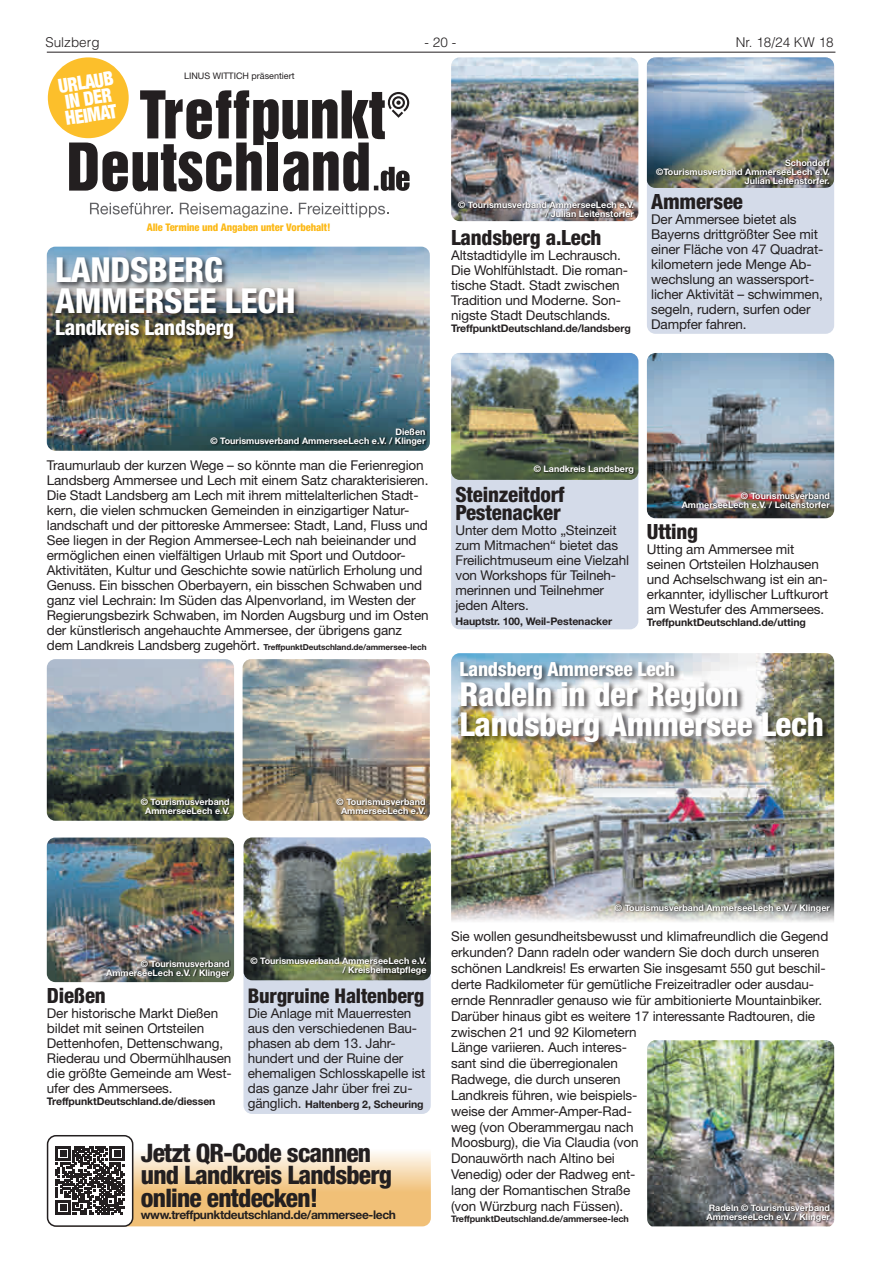
<style>
.page{position:relative;width:881px;height:1263px;background:#fff}
.page>*{position:absolute;margin:0;border:0;box-sizing:border-box;transform-origin:0 0}
.t1{font:800 condensed 34.5px/30.8px "Helvetica Neue LT";letter-spacing:-.01em;color:#fff}
.t2{font:800 condensed 33px/30px "Helvetica Neue LT";letter-spacing:-.01em;color:#fff}
.t3{font:800 condensed 25.5px/22.5px "Helvetica Neue LT";letter-spacing:-.03em;color:#231f20}
.t4{font:800 condensed 21px/18px "Helvetica Neue LT";letter-spacing:-.01em;color:#231f20}
.t5{font:800 condensed 21px "Helvetica Neue LT";letter-spacing:-.01em;color:#fff}
.t6{font:800 condensed 20.25px "Helvetica Neue LT";letter-spacing:-.01em;color:#231f20}
.t7{font:800 condensed 19.5px "Helvetica Neue LT";letter-spacing:-.01em;color:#fff}
.t8{font:900 condensed 19.5px/16.5px "Helvetica Neue";color:#fff;scale:.9 1}
.t9{font:13.5px/15px "Helvetica Neue LT";letter-spacing:-.01em;color:#231f20}
.t10{font:300 13.5px "Helvetica LT";color:#231f20}
.t11{font:700 12px "Helvetica Neue LT";letter-spacing:-.03em;color:#231f20}
.t12{font:700 10.5px "Helvetica Neue LT";letter-spacing:-.01em;color:#231f20}
.t13{font:800 condensed 10.5px "Helvetica Neue LT";letter-spacing:-.01em;color:#fcb814}
.t14{font:700 9px/9px "Helvetica Neue LT";color:#fff;text-align:right}
.t15{font:700 9px "Helvetica Neue LT";letter-spacing:-.01em;color:#231f20}
.t16{font:9px "Helvetica Neue LT";color:#231f20}
.t17{font:700 8.25px "Helvetica Neue LT";letter-spacing:-.01em;color:#231f20}
.s1{font-weight:400;font-size:13.5px}
</style>
<div class="page">
<hr style="left:47px;top:52px;width:788px;height:1px;background:#231f20">
<svg style="left:48px;top:1135px;width:382px;height:91px"></svg>
<div style="left:48px;top:1136px;width:85px;height:90px;background:#fff;border-radius:9px"></div>
<svg style="left:56px;top:1146px;width:68px;height:68px"></svg>
<div style="left:47px;top:1135px;width:86px;height:92px;border:2px solid #231f20;border-radius:9px"></div>
<div style="left:48px;top:57px;width:81px;height:81px;background:#fcbf2b;border-radius:50%"></div>
<svg style="left:90px;top:203px;width:83px;height:11px"></svg>
<svg style="left:180px;top:203px;width:111px;height:15px"></svg>
<svg style="left:299px;top:203px;width:89px;height:14px"></svg>
<svg style="left:69px;top:90px;width:340px;height:101px"></svg>
<img style="left:47px;top:837px;width:187px;height:145px">
<svg style="left:106px;top:960px;width:124px;height:18px;background:#484f47"></svg>
<img style="left:451px;top:57px;width:187px;height:164px">
<svg style="left:458px;top:201px;width:176px;height:17px;background:#6a6466"></svg>
<div style="left:646px;top:57px;width:187px;height:277px;background:#d4dbe9;border-radius:9px"></div>
<img style="left:646px;top:57px;width:187px;height:131px">
<img style="left:656px;top:160px;width:174px;height:25px">
<img style="left:646px;top:353px;width:187px;height:165px">
<img style="left:681px;top:492px;width:149px;height:16px">
<img style="left:47px;top:247px;width:382px;height:204px">
<img style="left:47px;top:659px;width:187px;height:162px">
<img style="left:242px;top:659px;width:187px;height:162px">
<svg style="left:336px;top:798px;width:89px;height:17px;background:#77654d"></svg>
<svg style="left:141px;top:798px;width:89px;height:17px;background:#3a412a"></svg>
<svg style="left:210px;top:428px;width:216px;height:18px;background:#254348"></svg>
<div style="left:54px;top:255px;width:247px;height:90px;background:#231f20;opacity:.75"></div>
<img style="left:451px;top:653px;width:382px;height:233px">
<div style="left:459px;top:660px;width:370px;height:89px;background:#231f20;opacity:.75"></div>
<img style="left:451px;top:886px;width:382px;height:36px">
<img style="left:647px;top:1040px;width:186px;height:186px">
<svg style="left:706px;top:1204px;width:124px;height:18px;background:#5a5859"></svg>
<svg style="left:614px;top:904px;width:216px;height:9px;background:#777975"></svg>
<div style="left:451px;top:353px;width:187px;height:276px;background:#d4dbe9;border-radius:9px"></div>
<img style="left:451px;top:353px;width:187px;height:127px">
<svg style="left:533px;top:465px;width:101px;height:10px"></svg>
<div style="left:243px;top:837px;width:187px;height:277px;background:#d4dbe9;border-radius:9px"></div>
<img style="left:243px;top:837px;width:187px;height:143px">
<svg style="left:251px;top:957px;width:176px;height:18px;background:#495139"></svg>
<p class="t10" style="left:45px;top:34px;width:56px">Sulzberg</p>
<p class="t10" style="left:424px;top:34px;width:33px">- 20 -</p>
<p class="t10" style="left:735px;top:34px;width:99px">Nr. 18/24 KW 18</p>
<h3 class="t8" style="left:57px;top:77px;width:63px;rotate:-9deg">URLAUB<br>IN DER<br>HEIMAT</h3>
<p class="t16" style="left:184px;top:71px;width:112px">LINUS WITTICH präsentiert</p>
<p class="t13" style="left:147px;top:221px;width:185px">Alle Termine und Angaben unter Vorbehalt!</p>
<h1 class="t1" style="left:55px;top:254px;width:241px">LANDSBERG<br>AMMERSEE LECH</h1>
<h3 class="t5" style="left:55px;top:314px;width:180px">Landkreis Landsberg</h3>
<p class="t14" style="left:656px;top:158px;width:175px">Schondorf<br>©Tourismusverband AmmerseeLech e.V.<br>Julian Leitenstorfer.</p>
<p class="t14" style="left:458px;top:200px;width:177px">© Tourismusverband AmmerseeLech e.V. / Julian Leitenstorfer</p>
<h3 class="t4" style="left:651px;top:193px;width:93px">Ammersee</h3>
<p class="t9" style="left:651px;top:212px;width:174px">Der Ammersee bietet als<br>Bayerns drittgrößter See mit einer Fläche von 47 Quadrat&shy;kilometern jede Menge Ab&shy;wechslung an wassersport&shy;licher Aktivität – schwimmen, segeln, rudern, surfen oder<br>Dampfer fahren.</p>
<h3 class="t4" style="left:451px;top:228px;width:152px">Landsberg a.Lech</h3>
<p class="t9" style="left:451px;top:247px;width:178px">Altstadtidylle im Lechrausch.<br>Die Wohlfühlstadt. Die roman&shy;tische Stadt. Stadt zwischen<br>Tradition und Moderne. Son&shy;nigste Stadt Deutschlands.</p>
<p class="t12" style="left:451px;top:321px;width:181px">TreffpunktDeutschland.de/landsberg</p>
<p class="t14" style="left:210px;top:427px;width:216px">Dießen<br>© Tourismusverband AmmerseeLech e.V. / Klinger</p>
<p class="t9" style="left:47px;top:457px;width:383px">Traumurlaub der kurzen Wege – so könnte man die Ferienregion Landsberg Ammersee und Lech mit einem Satz charakterisieren.<br>Die Stadt Landsberg am Lech mit ihrem mittelalterlichen Stadt&shy;kern, die vielen schmucken Gemeinden in einzigartiger Natur&shy;landschaft und der pittoreske Ammersee: Stadt, Land, Fluss und See liegen in der Region Ammersee-Lech nah beieinander und ermöglichen einen vielfältigen Urlaub mit Sport und Outdoor-Aktivitäten, Kultur und Geschichte sowie natürlich Erholung und Genuss. Ein bisschen Oberbayern, ein bisschen Schwaben und ganz viel Lechrain: Im Süden das Alpenvorland, im Westen der Regierungsbezirk Schwaben, im Norden Augsburg und im Osten der künstlerisch angehauchte Ammersee, der übrigens ganz</p>
<p class="t17" style="left:47px;top:642px;width:381px"><span class="s1">dem Landkreis Landsberg zugehört.</span> TreffpunktDeutschland.de/ammersee-lech</p>
<p class="t14" style="left:141px;top:797px;width:90px;text-align:center">© Tourismusverband<br>AmmerseeLech e.V.</p>
<p class="t14" style="left:336px;top:797px;width:90px;text-align:center">© Tourismusverband<br>AmmerseeLech e.V.</p>
<p class="t14" style="left:533px;top:464px;width:102px">© Landkreis Landsberg</p>
<h3 class="t4" style="left:455px;top:485px;width:110px">Steinzeitdorf<br>Pestenacker</h3>
<p class="t9" style="left:455px;top:522px;width:175px">Unter dem Motto „Steinzeit zum Mitmachen“ bietet das<br>Freilichtmuseum eine Vielzahl von Workshops für Teilneh&shy;merinnen und Teilnehmer jeden Alters.</p>
<p class="t12" style="left:455px;top:615px;width:158px">Hauptstr. 100, Weil-Pestenacker</p>
<p class="t14" style="left:681px;top:491px;width:149px">© Tourismusverband<br>AmmerseeLech e.V. / Leitenstorfer</p>
<h3 class="t4" style="left:646px;top:522px;width:53px">Utting</h3>
<p class="t9" style="left:646px;top:541px;width:183px">Utting am Ammersee mit seinen Ortsteilen Holzhausen und Achselschwang ist ein an&shy;erkannter, idyllischer Luftkurort am Westufer des Ammersees.</p>
<p class="t12" style="left:646px;top:616px;width:160px">TreffpunktDeutschland.de/utting</p>
<h3 class="t7" style="left:459px;top:656px;width:217px">Landsberg Ammersee Lech</h3>
<h2 class="t2" style="left:459px;top:678px;width:365px">Radeln in der Region<br>Landsberg Ammersee Lech</h2>
<p class="t14" style="left:106px;top:959px;width:125px">© Tourismusverband<br>AmmerseeLech e.V. / Klinger</p>
<h3 class="t4" style="left:47px;top:986px;width:60px">Dießen</h3>
<p class="t9" style="left:47px;top:1006px;width:186px">Der historische Markt Dießen bildet mit seinen Ortsteilen<br>Dettenhofen, Dettenschwang,<br>Riederau und Obermühlhausen die größte Gemeinde am West&shy;ufer des Ammersees.</p>
<p class="t12" style="left:47px;top:1095px;width:170px">TreffpunktDeutschland.de/diessen</p>
<p class="t14" style="left:250px;top:956px;width:177px">© Tourismusverband AmmerseeLech e.V. / Kreisheimatpflege</p>
<h3 class="t6" style="left:248px;top:983px;width:178px">Burgruine Haltenberg</h3>
<p class="t9" style="left:248px;top:1005px;width:179px">Die Anlage mit Mauerresten aus den verschiedenen Bau&shy;phasen ab dem 13. Jahr&shy;hundert und der Ruine der ehemaligen Schlosskapelle ist das ganze Jahr über frei zu-</p>
<p class="t12" style="left:248px;top:1097px;width:177px"><span class="s1">gänglich.</span> Haltenberg 2, Scheuring</p>
<h3 class="t3" style="left:141px;top:1141px;width:252px">Jetzt QR-Code scannen und Landkreis Landsberg online entdecken!</h3>
<p class="t11" style="left:141px;top:1207px;width:256px">www.treffpunktdeutschland.de/ammersee-lech</p>
<p class="t14" style="left:614px;top:903px;width:216px">© Tourismusverband AmmerseeLech e.V. / Klinger</p>
<p class="t9" style="left:451px;top:928px;width:378px;line-height:15.9px">Sie wollen gesundheitsbewusst und klimafreundlich die Gegend erkunden? Dann radeln oder wandern Sie doch durch unseren schönen Landkreis! Es erwarten Sie insgesamt 550 gut beschil&shy;derte Radkilometer für gemütliche Freizeitradler oder ausdau&shy;ernde Rennradler genauso wie für ambitionierte Mountainbiker.<br>Darüber hinaus gibt es weitere 17 interessante Radtouren, die zwischen 21 und 92 Kilometern<br>Länge variieren. Auch interes-<br>sant sind die überregionalen<br>Radwege, die durch unseren<br>Landkreis führen, wie beispiels-<br>weise der Ammer-Amper-Rad-<br>weg (von Oberammergau nach<br>Moosburg), die Via Claudia (von<br>Donauwörth nach Altino bei<br>Venedig) oder der Radweg ent-<br>lang der Romantischen Straße<br>(von Würzburg nach Füssen).</p>
<p class="t15" style="left:451px;top:1213px;width:179px">TreffpunktDeutschland.de/ammersee-lech</p>
<p class="t14" style="left:706px;top:1203px;width:125px;text-align:left">Radeln © Tourismusverband<br>AmmerseeLech e.V. / Klinger</p>
</div>
